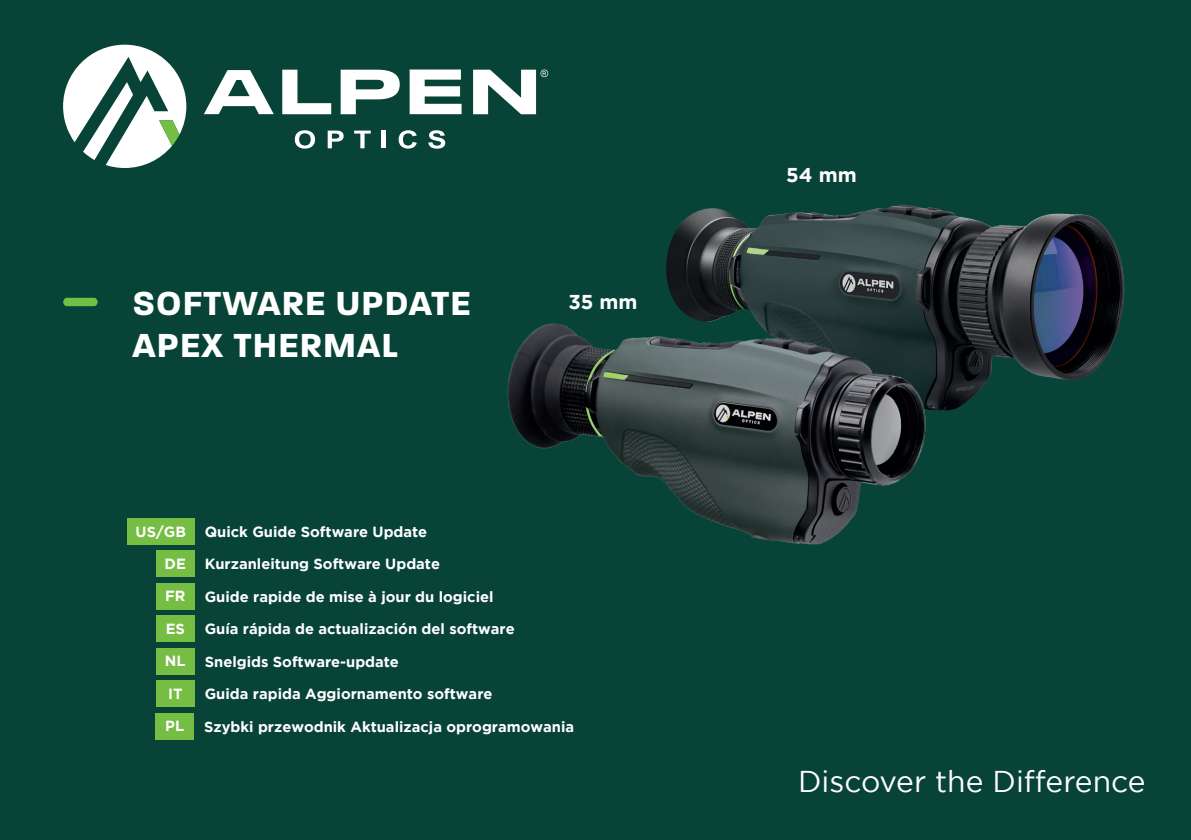
<style>
.page{position:relative;width:1191px;height:840px;background:#fff}
.page>*{position:absolute;margin:0;border:0;box-sizing:border-box;transform-origin:0 0}
.t1{font:700 36px "Paralucent";letter-spacing:.03em;color:#fff}
.t2{font:30px "Gotham";color:#fff}
.t3{font:700 20px "Gotham";color:#fff}
.t4{font:700 14.6px "Gotham";color:#fff}
</style>
<div class="page">
<div style="left:0;top:0;width:1191px;height:839px;background:#074337"></div>
<img style="left:666px;top:204px;width:459px;height:207px">
<img style="left:507px;top:300px;width:429px;height:245px">
<svg style="left:204px;top:70px;width:70px;height:44px"></svg>
<svg style="left:282px;top:70px;width:49px;height:44px"></svg>
<svg style="left:341px;top:70px;width:59px;height:44px"></svg>
<svg style="left:409px;top:69px;width:52px;height:45px"></svg>
<svg style="left:473px;top:69px;width:75px;height:45px"></svg>
<svg style="left:295px;top:130px;width:20px;height:18px"></svg>
<svg style="left:328px;top:130px;width:16px;height:18px"></svg>
<svg style="left:354px;top:130px;width:17px;height:18px"></svg>
<hr style="left:382px;top:130px;width:4px;height:18px;background:#fff">
<svg style="left:399px;top:130px;width:18px;height:18px"></svg>
<svg style="left:428px;top:130px;width:17px;height:18px"></svg>
<svg style="left:63px;top:45px;width:123px;height:123px"></svg>
<div style="left:156px;top:550px;width:38px;height:27px;background:#75bd43"></div>
<div style="left:127px;top:518px;width:67px;height:26px;background:#75bd43"></div>
<div style="left:156px;top:582px;width:38px;height:27px;background:#75bd43"></div>
<div style="left:156px;top:615px;width:38px;height:26px;background:#75bd43"></div>
<div style="left:156px;top:647px;width:38px;height:27px;background:#75bd43"></div>
<div style="left:156px;top:680px;width:38px;height:26px;background:#75bd43"></div>
<div style="left:156px;top:712px;width:38px;height:27px;background:#75bd43"></div>
<svg style="left:63px;top:297px;width:35px;height:9px"></svg>
<h1 class="t1" style="left:132px;top:281px;width:340px">SOFTWARE UPDATE</h1>
<h3 class="t3" style="left:568px;top:290px;width:71px">35 mm</h3>
<h1 class="t1" style="left:132px;top:323px;width:267px">APEX THERMAL</h1>
<p class="t4" style="left:136px;top:522px;width:52px">US/GB</p>
<p class="t4" style="left:205px;top:523px;width:224px">Quick Guide Software Update</p>
<p class="t4" style="left:165px;top:555px;width:23px">DE</p>
<p class="t4" style="left:205px;top:555px;width:237px">Kurzanleitung Software Update</p>
<p class="t4" style="left:165px;top:587px;width:22px">FR</p>
<p class="t4" style="left:205px;top:587px;width:290px">Guide rapide de mise à jour du logiciel</p>
<p class="t4" style="left:166px;top:620px;width:21px">ES</p>
<p class="t4" style="left:205px;top:620px;width:311px">Guía rápida de actualización del software</p>
<p class="t4" style="left:165px;top:652px;width:22px">NL</p>
<p class="t4" style="left:205px;top:652px;width:196px">Snelgids Software-update</p>
<p class="t4" style="left:168px;top:684px;width:16px">IT</p>
<p class="t4" style="left:205px;top:685px;width:289px">Guida rapida Aggiornamento software</p>
<p class="t4" style="left:165px;top:717px;width:20px">PL</p>
<p class="t4" style="left:204px;top:717px;width:371px">Szybki przewodnik Aktualizacja oprogramowania</p>
<h3 class="t3" style="left:786px;top:163px;width:72px">54 mm</h3>
<h2 class="t2" style="left:798px;top:764px;width:349px">Discover the Difference</h2>
</div>
